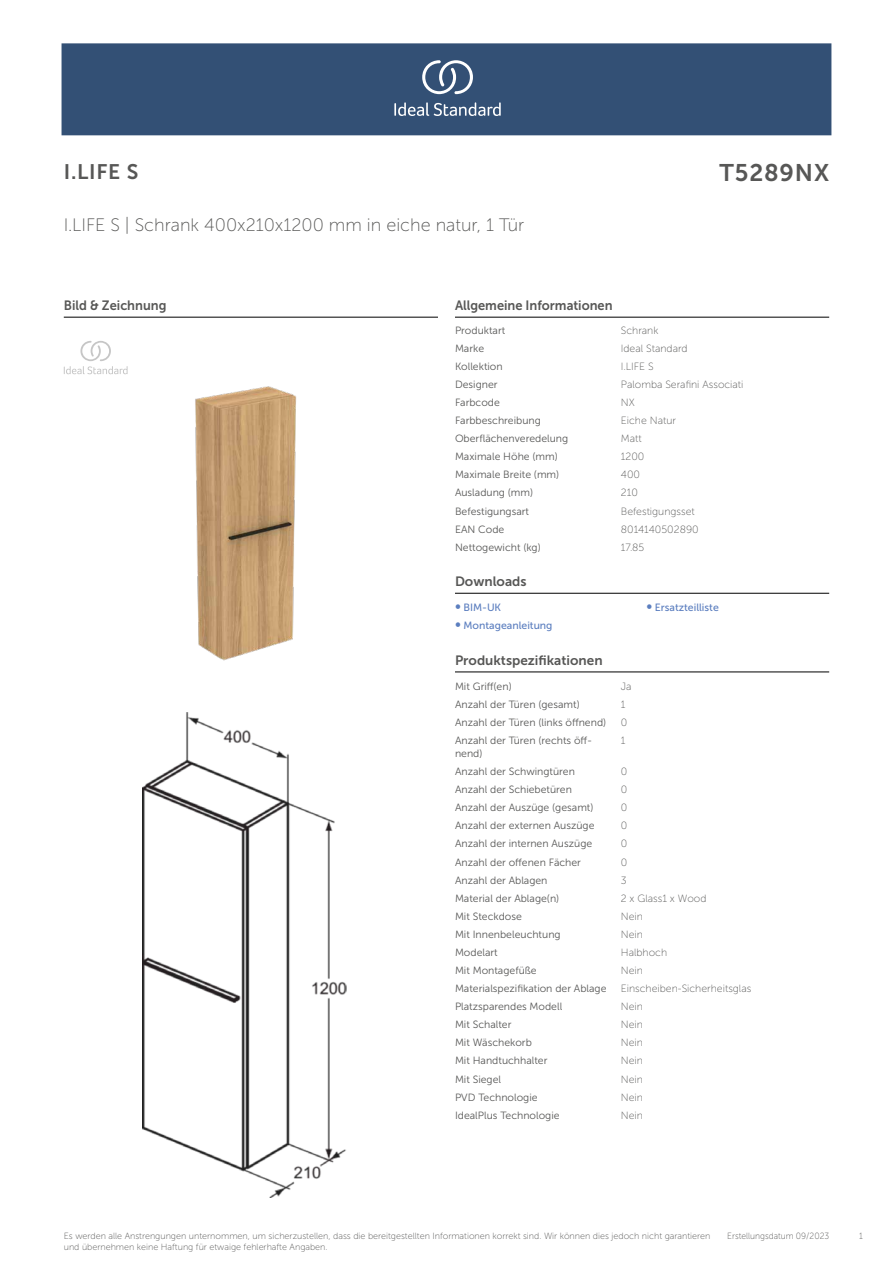
<style>
.page{position:relative;width:893px;height:1263px;background:#fff}
.page>*{position:absolute;margin:0;border:0;box-sizing:border-box;transform-origin:0 0}
.t1{font:24px "Museo Sans 700";letter-spacing:.035em;color:#575756}
.t2{font:21px "Museo Sans 700";color:#575756}
.t3{font:18px "Museo Sans 100";color:#575756}
.t4{font:13.5px "Museo Sans 700";color:#575756;scale:.95 1}
.t5{font:13.5px "Museo Sans 700";color:#575756}
.t6{font:10.5px/12.6px "Museo Sans 300";color:#575756}
.t7{font:10.5px "Museo Sans 100";color:#575756}
.t8{font:10.5px "Museo Sans 500";color:#5b7ebf}
.t9{font:9px "Museo Sans 100";color:#575756}
.t10{font:9px "Museo Sans 100";color:#575756;scale:.95 1}
.s1{font-size:15px}
</style>
<div class="page">
<div style="left:62px;top:43px;width:769px;height:92px;background:#335075"></div>
<svg style="left:394px;top:102px;width:107px;height:14px"></svg>
<svg style="left:422px;top:60px;width:51px;height:34px"></svg>
<hr style="left:455px;top:317px;width:374px;height:1px;background:#000">
<hr style="left:455px;top:593px;width:374px;height:1px;background:#000">
<hr style="left:455px;top:672px;width:374px;height:1px;background:#000">
<hr style="left:64px;top:317px;width:374px;height:1px;background:#000">
<svg style="left:64px;top:341px;width:64px;height:33px"></svg>
<img style="left:143px;top:713px;width:203px;height:484px">
<img style="left:195px;top:386px;width:102px;height:274px">
<h2 class="t2" style="left:64px;top:160px;width:76px">I.LIFE S</h2>
<h1 class="t1" style="left:719px;top:160px;width:111px">T5289NX</h1>
<h3 class="t3" style="left:64px;top:215px;width:462px">I.LIFE S | Schrank 400x210x1200 mm in eiche natur, 1 Tür</h3>
<p class="t4" style="left:64px;top:298px;width:110px">Bild &amp; Zeichnung</p>
<p class="t4" style="left:455px;top:298px;width:167px">Allgemeine Informationen</p>
<p class="t6" style="left:455px;top:324px;width:52px">Produktart</p>
<p class="t7" style="left:621px;top:325px;width:39px">Schrank</p>
<p class="t6" style="left:455px;top:342px;width:31px">Marke</p>
<p class="t7" style="left:621px;top:343px;width:68px">Ideal Standard</p>
<p class="t6" style="left:455px;top:360px;width:49px">Kollektion</p>
<p class="t7" style="left:621px;top:361px;width:34px">I.LIFE S</p>
<p class="t6" style="left:455px;top:378px;width:44px">Designer</p>
<p class="t7" style="left:621px;top:379px;width:124px">Palomba Serafini Associati</p>
<p class="t6" style="left:455px;top:396px;width:46px">Farbcode</p>
<p class="t7" style="left:621px;top:397px;width:15px">NX</p>
<p class="t6" style="left:455px;top:414px;width:87px">Farbbeschreibung</p>
<p class="t7" style="left:621px;top:415px;width:57px">Eiche Natur</p>
<p class="t6" style="left:455px;top:432px;width:115px">Oberflächenveredelung</p>
<p class="t7" style="left:621px;top:433px;width:22px">Matt</p>
<p class="t6" style="left:455px;top:450px;width:104px">Maximale Höhe (mm)</p>
<p class="t7" style="left:621px;top:451px;width:25px">1200</p>
<p class="t6" style="left:455px;top:469px;width:106px">Maximale Breite (mm)</p>
<p class="t7" style="left:621px;top:469px;width:21px">400</p>
<p class="t6" style="left:455px;top:487px;width:80px">Ausladung (mm)</p>
<p class="t7" style="left:621px;top:487px;width:19px">210</p>
<p class="t6" style="left:455px;top:505px;width:76px">Befestigungsart</p>
<p class="t7" style="left:621px;top:505px;width:75px">Befestigungsset</p>
<p class="t6" style="left:455px;top:523px;width:51px">EAN Code</p>
<p class="t7" style="left:621px;top:523px;width:79px">8014140502890</p>
<p class="t6" style="left:455px;top:541px;width:87px">Nettogewicht (kg)</p>
<p class="t7" style="left:621px;top:541px;width:25px">17.85</p>
<p class="t5" style="left:455px;top:574px;width:73px">Downloads</p>
<p class="t8" style="left:455px;top:601px;width:48px"><span class="s1">•</span> BIM-UK</p>
<p class="t8" style="left:455px;top:619px;width:99px"><span class="s1">•</span> Montageanleitung</p>
<p class="t8" style="left:646px;top:601px;width:74px"><span class="s1">•</span> Ersatzteilliste</p>
<p class="t5" style="left:455px;top:653px;width:149px">Produktspezifikationen</p>
<p class="t6" style="left:455px;top:680px;width:58px">Mit Griff(en)</p>
<p class="t7" style="left:621px;top:681px;width:12px">Ja</p>
<p class="t6" style="left:455px;top:698px;width:126px">Anzahl der Türen (gesamt)</p>
<p class="t7" style="left:621px;top:699px;width:6px">1</p>
<p class="t6" style="left:455px;top:716px;width:153px">Anzahl der Türen (links öffnend)</p>
<p class="t7" style="left:621px;top:717px;width:8px">0</p>
<p class="t6" style="left:455px;top:735px;width:139px">Anzahl der Türen (rechts öff&shy;nend)</p>
<p class="t7" style="left:621px;top:735px;width:6px">1</p>
<p class="t6" style="left:455px;top:765px;width:121px">Anzahl der Schwingtüren</p>
<p class="t7" style="left:621px;top:766px;width:8px">0</p>
<p class="t6" style="left:455px;top:783px;width:118px">Anzahl der Schiebetüren</p>
<p class="t7" style="left:621px;top:784px;width:8px">0</p>
<p class="t6" style="left:455px;top:801px;width:140px">Anzahl der Auszüge (gesamt)</p>
<p class="t7" style="left:621px;top:802px;width:8px">0</p>
<p class="t6" style="left:455px;top:819px;width:141px">Anzahl der externen Auszüge</p>
<p class="t7" style="left:621px;top:820px;width:8px">0</p>
<p class="t6" style="left:455px;top:838px;width:139px">Anzahl der internen Auszüge</p>
<p class="t7" style="left:621px;top:838px;width:8px">0</p>
<p class="t6" style="left:455px;top:856px;width:127px">Anzahl der offenen Fächer</p>
<p class="t7" style="left:621px;top:856px;width:8px">0</p>
<p class="t6" style="left:455px;top:874px;width:94px">Anzahl der Ablagen</p>
<p class="t7" style="left:621px;top:874px;width:7px">3</p>
<p class="t6" style="left:455px;top:892px;width:106px">Material der Ablage(n)</p>
<p class="t7" style="left:621px;top:892px;width:87px">2 x Glass1 x Wood</p>
<p class="t6" style="left:455px;top:910px;width:68px">Mit Steckdose</p>
<p class="t7" style="left:621px;top:911px;width:24px">Nein</p>
<p class="t6" style="left:455px;top:928px;width:107px">Mit Innenbeleuchtung</p>
<p class="t7" style="left:621px;top:929px;width:24px">Nein</p>
<p class="t6" style="left:455px;top:946px;width:44px">Modelart</p>
<p class="t7" style="left:621px;top:947px;width:48px">Halbhoch</p>
<p class="t6" style="left:455px;top:964px;width:83px">Mit Montagefüße</p>
<p class="t7" style="left:621px;top:965px;width:24px">Nein</p>
<p class="t6" style="left:455px;top:982px;width:153px">Materialspezifikation der Ablage</p>
<p class="t7" style="left:621px;top:983px;width:132px">Einscheiben-Sicherheitsglas</p>
<p class="t6" style="left:455px;top:1000px;width:109px">Platzsparendes Modell</p>
<p class="t7" style="left:621px;top:1001px;width:24px">Nein</p>
<p class="t6" style="left:455px;top:1018px;width:58px">Mit Schalter</p>
<p class="t7" style="left:621px;top:1019px;width:24px">Nein</p>
<p class="t6" style="left:455px;top:1036px;width:78px">Mit Wäschekorb</p>
<p class="t7" style="left:621px;top:1037px;width:24px">Nein</p>
<p class="t6" style="left:455px;top:1055px;width:94px">Mit Handtuchhalter</p>
<p class="t7" style="left:621px;top:1055px;width:24px">Nein</p>
<p class="t6" style="left:455px;top:1073px;width:48px">Mit Siegel</p>
<p class="t7" style="left:621px;top:1073px;width:24px">Nein</p>
<p class="t6" style="left:455px;top:1091px;width:84px">PVD Technologie</p>
<p class="t7" style="left:621px;top:1091px;width:24px">Nein</p>
<p class="t6" style="left:455px;top:1109px;width:106px">IdealPlus Technologie</p>
<p class="t7" style="left:621px;top:1109px;width:24px">Nein</p>
<p class="t10" style="left:727px;top:1231px;width:109px">Erstellungsdatum 09/2023</p>
<p class="t9" style="left:64px;top:1231px;width:648px">Es werden alle Anstrengungen unternommen, um sicherzustellen, dass die bereitgestellten Informationen korrekt sind. Wir können dies jedoch nicht garantieren</p>
<p class="t10" style="left:859px;top:1231px;width:5px">1</p>
<p class="t9" style="left:64px;top:1242px;width:265px">und übernehmen keine Haftung für etwaige fehlerhafte Angaben.</p>
</div>
